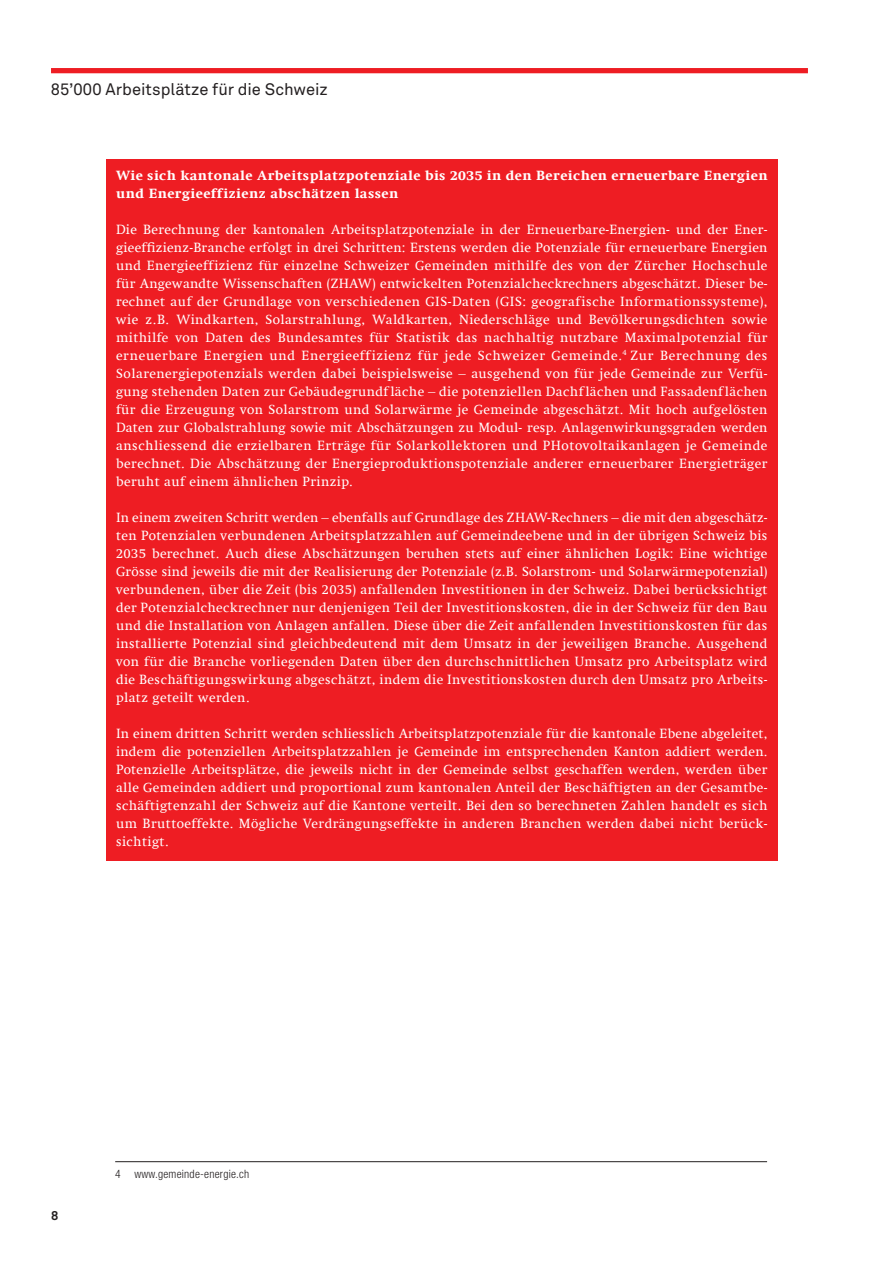
<style>
.page{position:relative;width:893px;height:1263px;background:#fff}
.page>*{position:absolute;margin:0;border:0;box-sizing:border-box;transform-origin:0 0}
.t1{font:16.5px "Akkurat";color:#231f20}
.t2{font:13.5px/18px "Swift Com";letter-spacing:.03em;color:#fff;text-align:justify}
.t3{font:800 13.5px/18px "Swift Com";letter-spacing:.03em;color:#fff}
.t4{font:700 12.75px "Akkurat";color:#231f20}
.t5{font:300 condensed 11.55px "Helvetica Neue";letter-spacing:.02em;color:#231f20}
</style>
<div class="page">
<div style="left:51px;top:68px;width:757px;height:5px;background:#ee1d23"></div>
<div style="left:106px;top:159px;width:672px;height:702px;background:#ee1d23"></div>
<hr style="left:115px;top:1161px;width:652px;height:1px;background:#231f20">
<p class="t1" style="left:51px;top:78px;width:278px">85’000 Arbeitsplätze für die Schweiz</p>
<p class="t3" style="left:116px;top:166px;width:653px">Wie sich kantonale Arbeitsplatzpotenziale bis 2035 in den Bereichen erneuerbare Energien und Energieeffizienz abschätzen lassen</p>
<p class="t2" style="left:116px;top:220px;width:653px">Die Berechnung der kantonalen Arbeitsplatzpotenziale in der Erneuerbare-Energien- und der Ener&shy;gieeffizienz-Branche erfolgt in drei Schritten: Erstens werden die Potenziale für erneuerbare Energien und Energieeffizienz für einzelne Schweizer Gemeinden mithilfe des von der Zürcher Hochschule für Angewandte Wissenschaften (ZHAW) entwickelten Potenzialcheckrechners abgeschätzt. Dieser be&shy;rechnet auf der Grundlage von verschiedenen GIS-Daten (GIS: geografische Informationssysteme), wie z.B. Windkarten, Solarstrahlung, Waldkarten, Niederschläge und Bevölkerungsdichten sowie mithilfe von Daten des Bundesamtes für Statistik das nachhaltig nutzbare Maximalpotenzial für erneuerbare Energien und Energieeffizienz für jede Schweizer Gemeinde.<sup>4</sup> Zur Berechnung des Solarenergiepotenzials werden dabei beispielsweise – ausgehend von für jede Gemeinde zur Verfü&shy;gung stehenden Daten zur Gebäudegrundfläche – die potenziellen Dachflächen und Fassadenflächen für die Erzeugung von Solarstrom und Solarwärme je Gemeinde abgeschätzt. Mit hoch aufgelösten Daten zur Globalstrahlung sowie mit Abschätzungen zu Modul- resp. Anlagenwirkungsgraden werden anschliessend die erzielbaren Erträge für Solarkollektoren und PHotovoltaikanlagen je Gemeinde berechnet. Die Abschätzung der Energieproduktionspotenziale anderer erneuerbarer Energieträger beruht auf einem ähnlichen Prinzip.</p>
<p class="t2" style="left:116px;top:508px;width:653px">In einem zweiten Schritt werden – ebenfalls auf Grundlage des ZHAW-Rechners – die mit den abgeschätz&shy;ten Potenzialen verbundenen Arbeitsplatzzahlen auf Gemeindeebene und in der übrigen Schweiz bis 2035 berechnet. Auch diese Abschätzungen beruhen stets auf einer ähnlichen Logik: Eine wichtige Grösse sind jeweils die mit der Realisierung der Potenziale (z.B. Solarstrom- und Solarwärmepotenzial) verbundenen, über die Zeit (bis 2035) anfallenden Investitionen in der Schweiz. Dabei berücksichtigt der Potenzialcheckrechner nur denjenigen Teil der Investitionskosten, die in der Schweiz für den Bau und die Installation von Anlagen anfallen. Diese über die Zeit anfallenden Investitionskosten für das installierte Potenzial sind gleichbedeutend mit dem Umsatz in der jeweiligen Branche. Ausgehend von für die Branche vorliegenden Daten über den durchschnittlichen Umsatz pro Arbeitsplatz wird die Beschäftigungswirkung abgeschätzt, indem die Investitionskosten durch den Umsatz pro Arbeits&shy;platz geteilt werden.</p>
<p class="t2" style="left:116px;top:724px;width:653px">In einem dritten Schritt werden schliesslich Arbeitsplatzpotenziale für die kantonale Ebene abgeleitet, indem die potenziellen Arbeitsplatzzahlen je Gemeinde im entsprechenden Kanton addiert werden.<br>Potenzielle Arbeitsplätze, die jeweils nicht in der Gemeinde selbst geschaffen werden, werden über alle Gemeinden addiert und proportional zum kantonalen Anteil der Beschäftigten an der Gesamtbe&shy;schäftigtenzahl der Schweiz auf die Kantone verteilt. Bei den so berechneten Zahlen handelt es sich um Bruttoeffekte. Mögliche Verdrängungseffekte in anderen Branchen werden dabei nicht berück&shy;sichtigt.</p>
<p class="t4" style="left:51px;top:1207px;width:9px">8</p>
<p class="t5" style="left:115px;top:1167px;width:136px">4 www.gemeinde-energie.ch</p>
</div>
